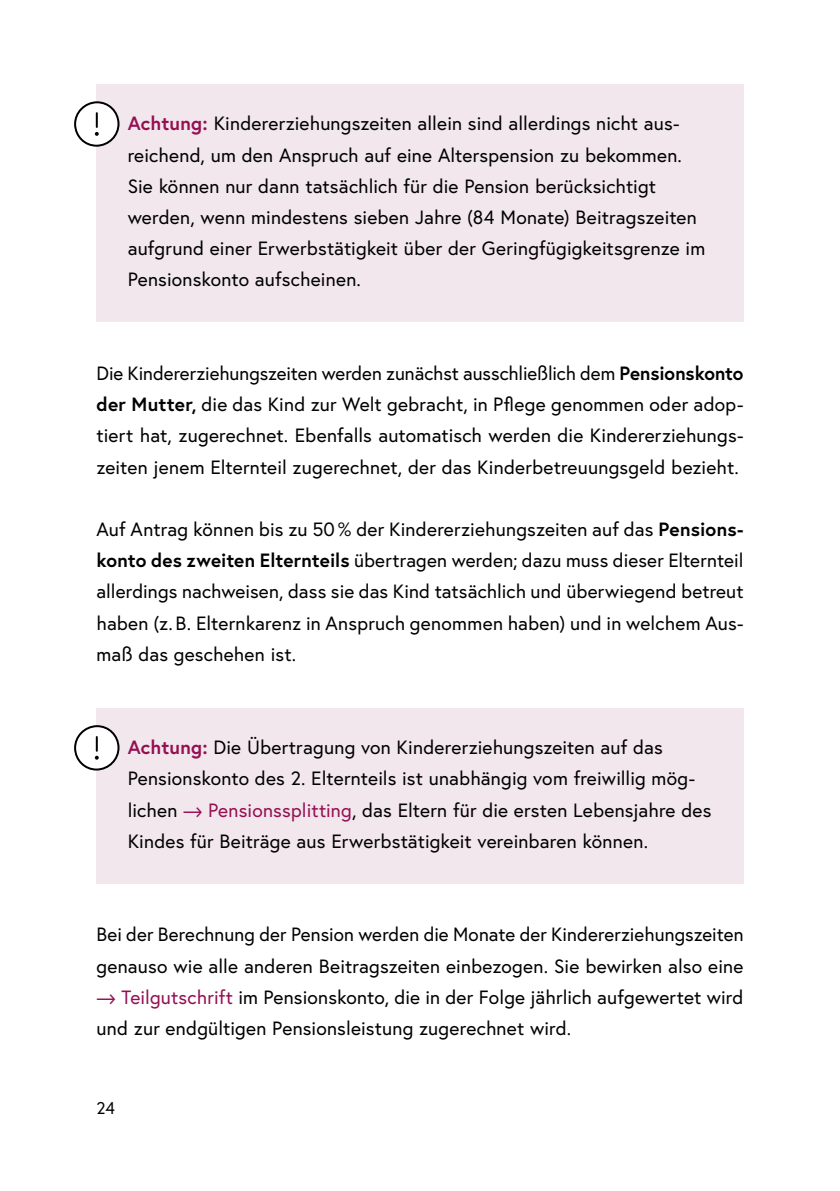
<style>
.page{position:relative;width:840px;height:1191px;background:#fff}
.page>*{position:absolute;margin:0;border:0;box-sizing:border-box;transform-origin:0 0}
.p_Abstand_danach{font:19.2px/31.2px "Europa Austria";letter-spacing:.01em;color:#000;text-align:justify}
.Infobox_p_Infobox_ohne_h_Achtung{font:19.2px/31.2px "Europa Austria";letter-spacing:.01em;color:#000}
.t1{font:17px "Europa Austria";color:#000}
.s1{font-weight:700;color:#950f53}
.s2{font-weight:700}
.s3{color:#950f53}
</style>
<div class="page">
<div style="left:96px;top:84px;width:647px;height:238px;background:#f2e7ec"></div>
<div style="left:96px;top:708px;width:647px;height:175px;background:#f2e7ec"></div>
<svg style="left:74px;top:101px;width:46px;height:46px"></svg>
<svg style="left:74px;top:725px;width:46px;height:46px"></svg>
<p class="Infobox_p_Infobox_ohne_h_Achtung" style="left:128px;top:108px;width:578px"><span class="s1">Achtung:</span> Kindererziehungszeiten allein sind allerdings nicht aus&shy;reichend, um den Anspruch auf eine Alterspension zu bekommen.<br>Sie können nur dann tatsächlich für die Pension berücksichtigt werden, wenn mindestens sieben Jahre (84 Monate) Beitragszeiten aufgrund einer Erwerbstätigkeit über der Geringfügigkeitsgrenze im Pensionskonto aufscheinen.</p>
<p class="p_Abstand_danach" style="left:96px;top:357px;width:648px">Die Kindererziehungszeiten werden zunächst ausschließlich dem <span class="s2">Pensionskonto der Mutter,</span> die das Kind zur Welt gebracht, in Pflege genommen oder adop&shy;tiert hat, zugerechnet. Ebenfalls automatisch werden die Kindererziehungs&shy;zeiten jenem Elternteil zugerechnet, der das Kinderbetreuungsgeld bezieht.</p>
<p class="p_Abstand_danach" style="left:96px;top:513px;width:648px">Auf Antrag können bis zu 50 % der Kindererziehungszeiten auf das <span class="s2">Pensions&shy;konto des zweiten Elternteils</span> übertragen werden; dazu muss dieser Elternteil allerdings nachweisen, dass sie das Kind tatsächlich und überwiegend betreut haben (z. B. Elternkarenz in Anspruch genommen haben) und in welchem Aus&shy;maß das geschehen ist.</p>
<p class="Infobox_p_Infobox_ohne_h_Achtung" style="left:128px;top:731px;width:585px"><span class="s1">Achtung:</span> Die Übertragung von Kindererziehungszeiten auf das Pensionskonto des 2. Elternteils ist unabhängig vom freiwillig mög&shy;lichen <span class="s3">⟶ Pensionssplitting</span>, das Eltern für die ersten Lebensjahre des Kindes für Beiträge aus Erwerbstätigkeit vereinbaren können.</p>
<p class="p_Abstand_danach" style="left:96px;top:918px;width:648px">Bei der Berechnung der Pension werden die Monate der Kindererziehungszeiten genauso wie alle anderen Beitragszeiten einbezogen. Sie bewirken also eine <span class="s3">⟶ Teilgutschrift</span> im Pensionskonto, die in der Folge jährlich aufgewertet wird und zur endgültigen Pensionsleistung zugerechnet wird.</p>
<p class="t1" style="left:96px;top:1096px;width:16px">24</p>
</div>
